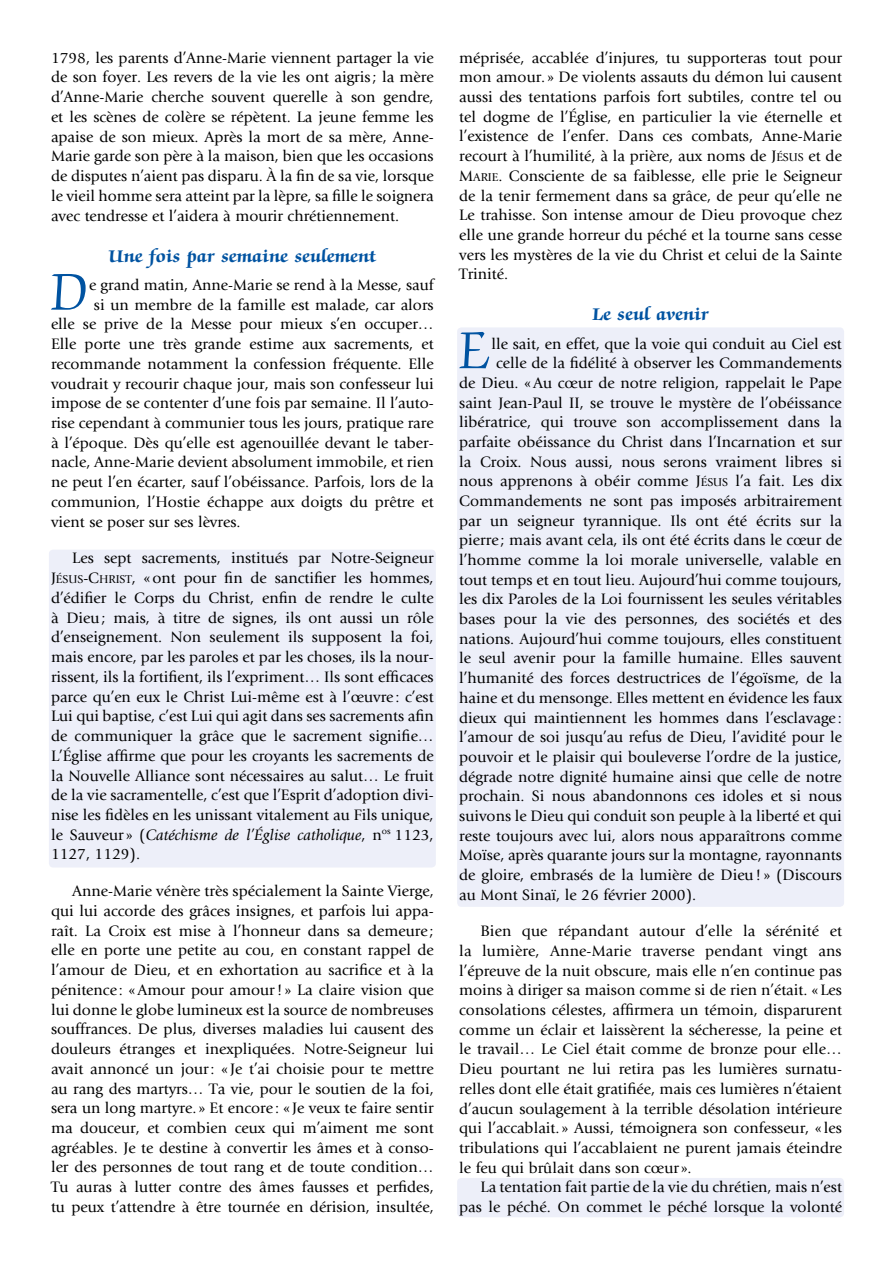
<style>
.page{position:relative;width:893px;height:1263px;background:#fff}
.page>*{position:absolute;margin:0;border:0;box-sizing:border-box;transform-origin:0 0}
.après_titre{font:60px "Zapf Chancery Std";color:#0053a1;scale:.91 1}
.Titre{font:700 19.5px "Zapf Chancery Std";letter-spacing:.015em;color:#0053a1}
.avant_0{font:15.75px/19.8px "Giovanni";color:#000;text-align:justify}
.après_titre-2{font:15.75px "Giovanni";color:#000}
.s1{font-style:inherit}
.s2{font-size:11.85px}
.s3{font-style:italic}
</style>
<div class="page">
<div style="left:49px;top:550px;width:387px;height:317px;background:#edeff9;border-radius:4px"></div>
<div style="left:457px;top:327px;width:387px;height:580px;background:#edeff9;border-radius:4px"></div>
<div style="left:457px;top:1178px;width:387px;height:39px;background:#edeff9;border-radius:4px"></div>
<p class="avant_0" style="left:51px;top:48px;width:384px">1798, les parents d’Anne-Marie viennent partager la vie de son foyer. Les revers de la vie les ont aigris; la mère d’Anne-Marie cherche souvent querelle à son gendre, et les scènes de colère se répètent. La jeune femme les apaise de son mieux. Après la mort de sa mère, Anne-Marie garde son père à la maison, bien que les occasions de disputes n’aient pas disparu. À la fin de sa vie, lorsque le vieil homme sera atteint par la lèpre, sa fille le soignera avec tendresse et l’aidera à mourir chrétiennement.</p>
<p class="Titre" style="left:109px;top:246px;width:269px">Une fois par semaine seulement</p>
<p class="après_titre" style="left:51px;top:261px;width:41px">D</p>
<p class="après_titre-2" style="left:89px;top:276px;width:346px">e grand matin, Anne-Marie se rend à la Messe, sauf</p>
<p class="après_titre-2" style="left:94px;top:296px;width:341px">si un membre de la famille est malade, car alors</p>
<p class="après_titre-2" style="left:51px;top:315px;width:384px">elle se prive de la Messe pour mieux s’en occuper…</p>
<p class="après_titre-2" style="left:51px;top:335px;width:384px">Elle porte une très grande estime aux sacrements, et</p>
<p class="après_titre-2" style="left:51px;top:355px;width:384px">recommande notamment la confession fréquente. Elle</p>
<p class="après_titre-2" style="left:51px;top:375px;width:384px">voudrait y recourir chaque jour, mais son confesseur lui</p>
<p class="après_titre-2" style="left:51px;top:394px;width:384px">impose de se contenter d’une fois par semaine. Il l’auto-</p>
<p class="après_titre-2" style="left:51px;top:414px;width:384px">rise cependant à communier tous les jours, pratique rare</p>
<p class="après_titre-2" style="left:51px;top:434px;width:384px">à l’époque. Dès qu’elle est agenouillée devant le taber-</p>
<p class="après_titre-2" style="left:51px;top:453px;width:384px">nacle, Anne-Marie devient absolument immobile, et rien</p>
<p class="après_titre-2" style="left:51px;top:473px;width:384px">ne peut l’en écarter, sauf l’obéissance. Parfois, lors de la</p>
<p class="après_titre-2" style="left:51px;top:493px;width:384px">communion, l’Hostie échappe aux doigts du prêtre et</p>
<p class="après_titre-2" style="left:51px;top:513px;width:191px">vient se poser sur ses lèvres.</p>
<p class="avant_0" style="left:51px;top:548px;width:384px;text-indent:21px">Les sept sacrements, institués par Notre-Seigneur <span class="s1">J</span><span class="s2">ÉSUS</span><span class="s1">-C</span><span class="s2">HRIST</span>, «ont pour fin de sanctifier les hommes, d’édifier le Corps du Christ, enfin de rendre le culte à Dieu; mais, à titre de signes, ils ont aussi un rôle d’enseignement. Non seulement ils supposent la foi, mais encore, par les paroles et par les choses, ils la nour&shy;rissent, ils la fortifient, ils l’expriment… Ils sont efficaces parce qu’en eux le Christ Lui-même est à l’œuvre : c’est Lui qui baptise, c’est Lui qui agit dans ses sacrements afin de communiquer la grâce que le sacrement signifie… L’Église affirme que pour les croyants les sacrements de la Nouvelle Alliance sont nécessaires au salut… Le fruit de la vie sacramentelle, c’est que l’Esprit d’adoption divi&shy;nise les fidèles en les unissant vitalement au Fils unique, le Sauveur » (<span class="s3">Catéchisme de l’Église catholique</span>, n<sup>os</sup> 1123, 1127, 1129).</p>
<p class="avant_0" style="left:51px;top:881px;width:384px;text-indent:21px">Anne-Marie vénère très spécialement la Sainte Vierge, qui lui accorde des grâces insignes, et parfois lui appa&shy;raît. La Croix est mise à l’honneur dans sa demeure ; elle en porte une petite au cou, en constant rappel de l’amour de Dieu, et en exhortation au sacrifice et à la pénitence : «Amour pour amour! » La claire vision que lui donne le globe lumineux est la source de nombreuses souffrances. De plus, diverses maladies lui causent des douleurs étranges et inexpliquées. Notre-Seigneur lui avait annoncé un jour: « Je t’ai choisie pour te mettre au rang des martyrs… Ta vie, pour le soutien de la foi, sera un long martyre. » Et encore : « Je veux te faire sentir ma douceur, et combien ceux qui m’aiment me sont agréables. Je te destine à convertir les âmes et à conso&shy;ler des personnes de tout rang et de toute condition… Tu auras à lutter contre des âmes fausses et perfides, tu peux t’attendre à être tournée en dérision, insultée,</p>
<p class="avant_0" style="left:459px;top:48px;width:384px">méprisée, accablée d’injures, tu supporteras tout pour mon amour. » De violents assauts du démon lui causent aussi des tentations parfois fort subtiles, contre tel ou tel dogme de l’Église, en particulier la vie éternelle et l’existence de l’enfer. Dans ces combats, Anne-Marie recourt à l’humilité, à la prière, aux noms de <span class="s1">J</span><span class="s2">ÉSUS</span> et de <span class="s1">M</span><span class="s2">ARIE</span>. Consciente de sa faiblesse, elle prie le Seigneur de la tenir fermement dans sa grâce, de peur qu’elle ne Le trahisse. Son intense amour de Dieu provoque chez elle une grande horreur du péché et la tourne sans cesse vers les mystères de la vie du Christ et celui de la Sainte Trinité.</p>
<p class="Titre" style="left:592px;top:304px;width:118px">Le seul avenir</p>
<p class="après_titre" style="left:459px;top:319px;width:35px">E</p>
<p class="après_titre-2" style="left:491px;top:335px;width:352px">lle sait, en effet, que la voie qui conduit au Ciel est</p>
<p class="après_titre-2" style="left:496px;top:354px;width:347px">celle de la fidélité à observer les Commandements</p>
<p class="après_titre-2" style="left:459px;top:374px;width:384px">de Dieu. «Au cœur de notre religion, rappelait le Pape</p>
<p class="après_titre-2" style="left:459px;top:393px;width:384px">saint Jean-Paul II, se trouve le mystère de l’obéissance</p>
<p class="après_titre-2" style="left:459px;top:413px;width:384px">libératrice, qui trouve son accomplissement dans la</p>
<p class="après_titre-2" style="left:459px;top:433px;width:384px">parfaite obéissance du Christ dans l’Incarnation et sur</p>
<p class="après_titre-2" style="left:459px;top:453px;width:384px">la Croix. Nous aussi, nous serons vraiment libres si</p>
<p class="après_titre-2" style="left:459px;top:472px;width:384px">nous apprenons à obéir comme <span class="s1">J</span><span class="s2">ÉSUS</span> l’a fait. Les dix</p>
<p class="après_titre-2" style="left:459px;top:492px;width:384px">Commandements ne sont pas imposés arbitrairement</p>
<p class="après_titre-2" style="left:459px;top:512px;width:384px">par un seigneur tyrannique. Ils ont été écrits sur la</p>
<p class="après_titre-2" style="left:459px;top:531px;width:384px">pierre ; mais avant cela, ils ont été écrits dans le cœur de</p>
<p class="après_titre-2" style="left:459px;top:551px;width:384px">l’homme comme la loi morale universelle, valable en</p>
<p class="après_titre-2" style="left:459px;top:571px;width:384px">tout temps et en tout lieu. Aujourd’hui comme toujours,</p>
<p class="après_titre-2" style="left:459px;top:590px;width:384px">les dix Paroles de la Loi fournissent les seules véritables</p>
<p class="après_titre-2" style="left:459px;top:610px;width:384px">bases pour la vie des personnes, des sociétés et des</p>
<p class="après_titre-2" style="left:459px;top:630px;width:384px">nations. Aujourd’hui comme toujours, elles constituent</p>
<p class="après_titre-2" style="left:459px;top:649px;width:384px">le seul avenir pour la famille humaine. Elles sauvent</p>
<p class="après_titre-2" style="left:459px;top:669px;width:384px">l’humanité des forces destructrices de l’égoïsme, de la</p>
<p class="après_titre-2" style="left:459px;top:689px;width:384px">haine et du mensonge. Elles mettent en évidence les faux</p>
<p class="après_titre-2" style="left:459px;top:708px;width:384px">dieux qui maintiennent les hommes dans l’esclavage :</p>
<p class="après_titre-2" style="left:459px;top:728px;width:384px">l’amour de soi jusqu’au refus de Dieu, l’avidité pour le</p>
<p class="après_titre-2" style="left:459px;top:748px;width:384px">pouvoir et le plaisir qui bouleverse l’ordre de la justice,</p>
<p class="après_titre-2" style="left:459px;top:767px;width:384px">dégrade notre dignité humaine ainsi que celle de notre</p>
<p class="après_titre-2" style="left:459px;top:787px;width:384px">prochain. Si nous abandonnons ces idoles et si nous</p>
<p class="après_titre-2" style="left:459px;top:807px;width:384px">suivons le Dieu qui conduit son peuple à la liberté et qui</p>
<p class="après_titre-2" style="left:459px;top:827px;width:384px">reste toujours avec lui, alors nous apparaîtrons comme</p>
<p class="après_titre-2" style="left:459px;top:846px;width:384px">Moïse, après quarante jours sur la montagne, rayonnants</p>
<p class="après_titre-2" style="left:459px;top:866px;width:384px">de gloire, embrasés de la lumière de Dieu! » (Discours</p>
<p class="après_titre-2" style="left:459px;top:886px;width:238px">au Mont Sinaï, le 26 février 2000).</p>
<p class="avant_0" style="left:459px;top:921px;width:384px;text-indent:21px">Bien que répandant autour d’elle la sérénité et la lumière, Anne-Marie traverse pendant vingt ans l’épreuve de la nuit obscure, mais elle n’en continue pas moins à diriger sa maison comme si de rien n’était. «Les consolations célestes, affirmera un témoin, disparurent comme un éclair et laissèrent la sécheresse, la peine et le travail… Le Ciel était comme de bronze pour elle… Dieu pourtant ne lui retira pas les lumières surnatu&shy;relles dont elle était gratifiée, mais ces lumières n’étaient d’aucun soulagement à la terrible désolation intérieure qui l’accablait. » Aussi, témoignera son confesseur, « les tribulations qui l’accablaient ne purent jamais éteindre le feu qui brûlait dans son cœur ».</p>
<p class="avant_0" style="left:459px;top:1177px;width:384px;text-align:right">La tentation fait partie de la vie du chrétien, mais n’est pas le péché. On commet le péché lorsque la volonté</p>
</div>
